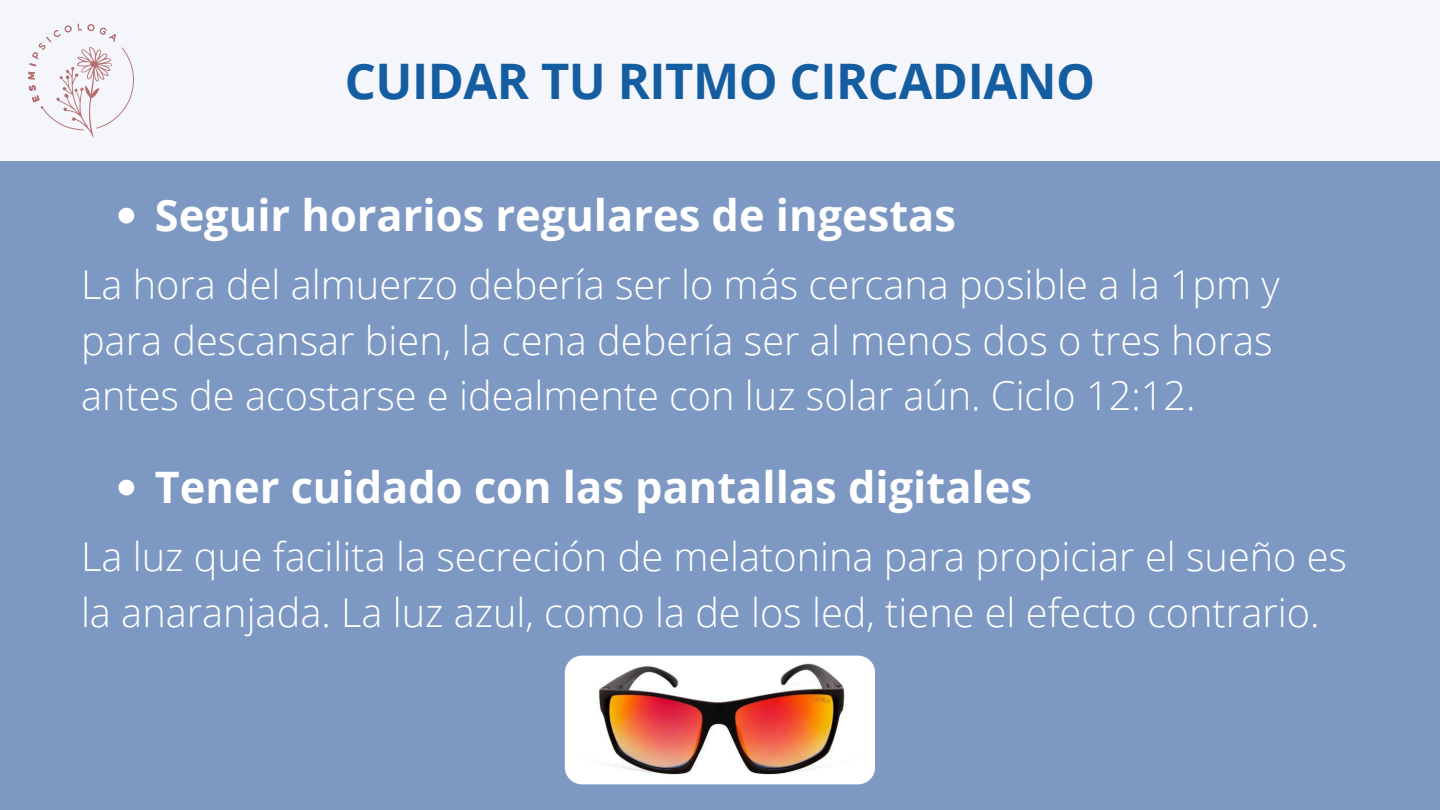
<style>
.page{position:relative;width:1440px;height:810px;background:#7c98c3}
.page>*{position:absolute;margin:0;border:0;box-sizing:border-box;transform-origin:0 0}
.t1{font:700 49px "Open Sans";letter-spacing:-.01em;color:#145da0}
.t2{font:700 43.4px "Open Sans";color:#fff}
.t3{font:300 39.8px/55.5px "Open Sans";color:#fff}
</style>
<div class="page">
<div style="left:0;top:0;width:1440px;height:161px;background:#f4f6fc"></div>
<svg style="left:28px;top:24px;width:106px;height:114px"></svg>
<img style="left:565px;top:656px;width:310px;height:128px;border-radius:17px">
<svg style="left:118px;top:208px;width:16px;height:15px"></svg>
<svg style="left:118px;top:480px;width:16px;height:15px"></svg>
<p class="t1" style="left:345px;top:47px;width:752px">CUIDAR TU RITMO CIRCADIANO</p>
<p class="t2" style="left:155px;top:185px;width:803px">Seguir horarios regulares de ingestas</p>
<p class="t3" style="left:81px;top:256px;width:1200px">La hora del almuerzo debería ser lo más cercana posible a la 1pm y para descansar bien, la cena debería ser al menos dos o tres horas antes de acostarse e idealmente con luz solar aún. Ciclo 12:12.</p>
<p class="t2" style="left:155px;top:457px;width:879px">Tener cuidado con las pantallas digitales</p>
<p class="t3" style="left:81px;top:528px;width:1268px">La luz que facilita la secreción de melatonina para propiciar el sueño es la anaranjada. La luz azul, como la de los led, tiene el efecto contrario.</p>
</div>
